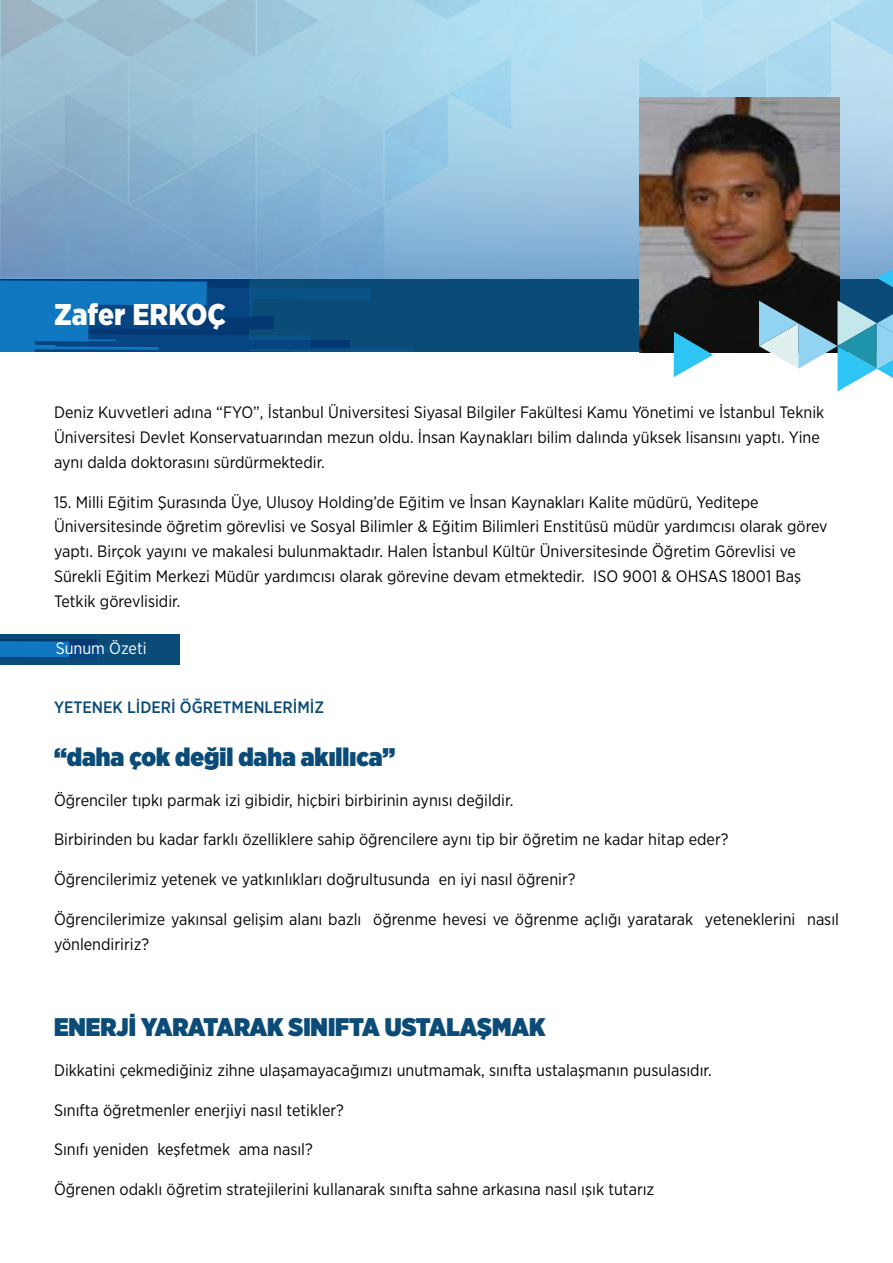
<style>
.page{position:relative;width:893px;height:1263px;background:#fff}
.page>*{position:absolute;margin:0;border:0;box-sizing:border-box;transform-origin:0 0}
.t1{font:900 30px "Gotham Narrow";color:#fff}
.t2{font:900 25.5px "Gotham Narrow";color:#0a4b78}
.t3{font:16.5px/24.8px "Gotham Narrow";color:#040503}
.t4{font:500 16.5px "Gotham Narrow";color:#0a4b78}
.t5{font:16.5px "Gotham Narrow";color:#fff}
</style>
<div class="page">
<img style="left:0;top:0;width:893px;height:279px">
<div style="left:0;top:280px;width:893px;height:72px;background:#0a4b78"></div>
<svg style="left:0;top:278px;width:413px;height:74px"></svg>
<div style="left:0;top:634px;width:179px;height:30px;background:#0a4b78"></div>
<svg style="left:0;top:639px;width:128px;height:20px"></svg>
<img style="left:640px;top:98px;width:199px;height:254px">
<svg style="left:674px;top:332px;width:39px;height:45px"></svg>
<svg style="left:759px;top:300px;width:134px;height:91px"></svg>
<svg style="left:877px;top:269px;width:16px;height:18px"></svg>
<h1 class="t1" style="left:54px;top:295px;width:173px">Zafer ERKOÇ</h1>
<p class="t3" style="left:54px;top:400px;width:772px">Deniz Kuvvetleri adına “FYO”, İstanbul Üniversitesi Siyasal Bilgiler Fakültesi Kamu Yönetimi ve İstanbul Teknik<br>Üniversitesi Devlet Konservatuarından mezun oldu. İnsan Kaynakları bilim dalında yüksek lisansını yaptı. Yine aynı dalda doktorasını sürdürmektedir.</p>
<p class="t3" style="left:54px;top:489px;width:775px">15. Milli Eğitim Şurasında Üye, Ulusoy Holding’de Eğitim ve İnsan Kaynakları Kalite müdürü, Yeditepe Üniversitesinde öğretim görevlisi ve Sosyal Bilimler &amp; Eğitim Bilimleri Enstitüsü müdür yardımcısı olarak görev yaptı. Birçok yayını ve makalesi bulunmaktadır. Halen İstanbul Kültür Üniversitesinde Öğretim Görevlisi ve Sürekli Eğitim Merkezi Müdür yardımcısı olarak görevine devam etmektedir. ISO 9001 &amp; OHSAS 18001 Baş Tetkik görevlisidir.</p>
<p class="t5" style="left:56px;top:638px;width:92px">Sunum Özeti</p>
<p class="t4" style="left:54px;top:696px;width:272px">YETENEK LİDERİ ÖĞRETMENLERİMİZ</p>
<h2 class="t2" style="left:54px;top:739px;width:343px">“daha çok değil daha akıllıca”</h2>
<p class="t3" style="left:54px;top:787px;width:461px">Öğrenciler tıpkı parmak izi gibidir, hiçbiri birbirinin aynısı değildir.</p>
<p class="t3" style="left:54px;top:827px;width:676px">Birbirinden bu kadar farklı özelliklere sahip öğrencilere aynı tip bir öğretim ne kadar hitap eder?</p>
<p class="t3" style="left:54px;top:866px;width:523px">Öğrencilerimiz yetenek ve yatkınlıkları doğrultusunda en iyi nasıl öğrenir?</p>
<p class="t3" style="left:54px;top:906px;width:786px">Öğrencilerimize yakınsal gelişim alanı bazlı öğrenme hevesi ve öğrenme açlığı yaratarak yeteneklerini nasıl yönlendiririz?</p>
<h2 class="t2" style="left:54px;top:1010px;width:493px">ENERJİ YARATARAK SINIFTA USTALAŞMAK</h2>
<p class="t3" style="left:54px;top:1057px;width:659px">Dikkatini çekmediğiniz zihne ulaşamayacağımızı unutmamak, sınıfta ustalaşmanın pusulasıdır.</p>
<p class="t3" style="left:54px;top:1097px;width:291px">Sınıfta öğretmenler enerjiyi nasıl tetikler?</p>
<p class="t3" style="left:54px;top:1137px;width:260px">Sınıfı yeniden keşfetmek ama nasıl?</p>
<p class="t3" style="left:54px;top:1176px;width:602px">Öğrenen odaklı öğretim stratejilerini kullanarak sınıfta sahne arkasına nasıl ışık tutarız</p>
</div>
